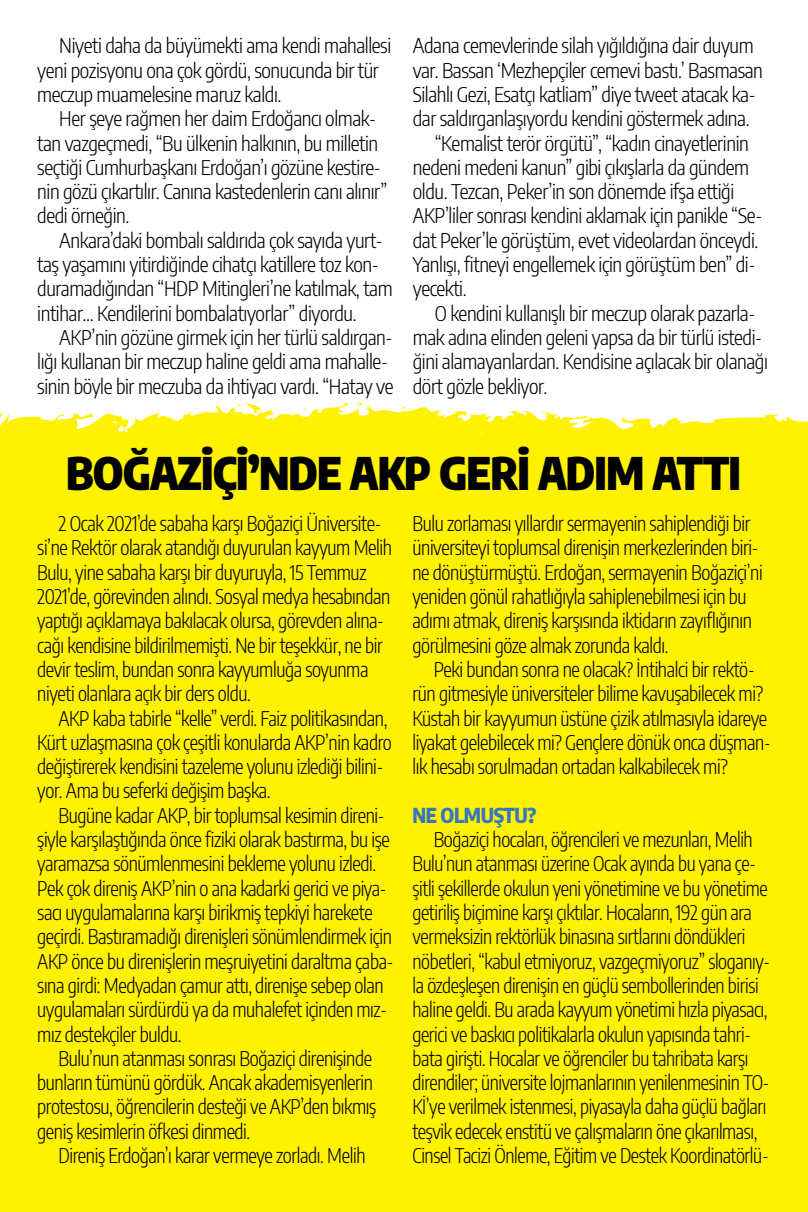
<style>
.page{position:relative;width:808px;height:1212px;background:#fff}
.page>*{position:absolute;margin:0;border:0;box-sizing:border-box;transform-origin:0 0}
.t1{font:900 44.17px "Encode Sans Condensed";letter-spacing:-.02em;color:#000}
.t2{font:300 20.25px/24.3px "Encode Sans Condensed";letter-spacing:-.02em;color:#000;scale:.95 1}
.t3{font:300 20.25px/24.3px "Encode Sans Condensed";letter-spacing:-.02em;color:#000}
.t4{font:300 20.25px/24.3px "Encode Sans Condensed";letter-spacing:-.02em;color:#000;scale:.94 1}
.t5{font:800 20.25px "Encode Sans Condensed";letter-spacing:-.02em;color:#3777bc}
</style>
<div class="page">
<div style="left:0;top:402px;width:808px;height:810px;background:#fff200"></div>
<p class="t3" style="left:37px;top:33px;width:356px;text-indent:22px">Niyeti daha da büyümekti ama kendi mahallesi yeni pozisyonu ona çok gördü, sonucunda bir tür meczup muamelesine maruz kaldı.</p>
<p class="t3" style="left:37px;top:106px;width:351px;text-indent:22px">Her şeye rağmen her daim Erdoğancı olmak&shy;tan vazgeçmedi, “Bu ülkenin halkının, bu milletin seçtiği Cumhurbaşkanı Erdoğan’ı gözüne kestire&shy;nin gözü çıkartılır. Canına kastedenlerin canı alınır” dedi örneğin.</p>
<p class="t3" style="left:37px;top:227px;width:357px;text-indent:22px">Ankara’daki bombalı saldırıda çok sayıda yurt&shy;taş yaşamını yitirdiğinde cihatçı katillere toz kon&shy;duramadığından “HDP Mitingleri’ne katılmak, tam intihar… Kendilerini bombalatıyorlar” diyordu.</p>
<p class="t3" style="left:37px;top:324px;width:358px;text-indent:22px">AKP’nin gözüne girmek için her türlü saldırgan&shy;lığı kullanan bir meczup haline geldi ama mahalle&shy;sinin böyle bir meczuba da ihtiyacı vardı. “Hatay ve</p>
<p class="t3" style="left:413px;top:33px;width:342px">Adana cemevlerinde silah yığıldığına dair duyum</p>
<p class="t3" style="left:413px;top:57px;width:352px">var. Bassan ‘Mezhepçiler cemevi bastı.’ Basmasan</p>
<p class="t3" style="left:413px;top:81px;width:344px">Silahlı Gezi, Esatçı katliam” diye tweet atacak ka-</p>
<p class="t3" style="left:413px;top:106px;width:338px">dar saldırganlaşıyordu kendini göstermek adına.</p>
<p class="t3" style="left:435px;top:130px;width:316px">“Kemalist terör örgütü”, “kadın cinayetlerinin</p>
<p class="t3" style="left:413px;top:154px;width:338px">nedeni medeni kanun” gibi çıkışlarla da gündem</p>
<p class="t3" style="left:413px;top:178px;width:323px">oldu. Tezcan, Peker’in son dönemde ifşa ettiği</p>
<p class="t3" style="left:413px;top:203px;width:351px">AKP’liler sonrası kendini aklamak için panikle “Se-</p>
<p class="t3" style="left:413px;top:227px;width:347px">dat Peker’le görüştüm, evet videolardan önceydi.</p>
<p class="t3" style="left:413px;top:251px;width:344px">Yanlışı, fitneyi engellemek için görüştüm ben” di-</p>
<p class="t3" style="left:413px;top:276px;width:55px">yecekti.</p>
<p class="t3" style="left:435px;top:300px;width:322px">O kendini kullanışlı bir meczup olarak pazarla-</p>
<p class="t3" style="left:413px;top:324px;width:351px">mak adına elinden geleni yapsa da bir türlü istedi-</p>
<p class="t3" style="left:413px;top:349px;width:357px">ğini alamayanlardan. Kendisine açılacak bir olanağı</p>
<p class="t3" style="left:413px;top:373px;width:136px">dört gözle bekliyor.</p>
<h1 class="t1" style="left:66px;top:438px;width:676px">BOĞAZIÇI’NDE AKP GERI ADIM ATTI</h1>
<p class="t2" style="left:37px;top:510px;width:375px;text-indent:21px">2 Ocak 2021’de sabaha karşı Boğaziçi Üniversite&shy;si’ne Rektör olarak atandığı duyurulan kayyum Melih Bulu, yine sabaha karşı bir duyuruyla, 15 Temmuz 2021’de, görevinden alındı. Sosyal medya hesabından yaptığı açıklamaya bakılacak olursa, görevden alına&shy;cağı kendisine bildirilmemişti. Ne bir teşekkür, ne bir devir teslim, bundan sonra kayyumluğa soyunma niyeti olanlara açık bir ders oldu.</p>
<p class="t2" style="left:37px;top:705px;width:375px;text-indent:21px">AKP kaba tabirle “kelle” verdi. Faiz politikasından, Kürt uzlaşmasına çok çeşitli konularda AKP’nin kadro değiştirerek kendisini tazeleme yolunu izlediği bilini&shy;yor. Ama bu seferki değişim başka.</p>
<p class="t2" style="left:37px;top:802px;width:376px;text-indent:21px">Bugüne kadar AKP, bir toplumsal kesimin direni&shy;şiyle karşılaştığında önce fiziki olarak bastırma, bu işe yaramazsa sönümlenmesini bekleme yolunu izledi.<br>Pek çok direniş AKP’nin o ana kadarki gerici ve piya&shy;sacı uygulamalarına karşı birikmiş tepkiyi harekete geçirdi. Bastıramadığı direnişleri sönümlendirmek için AKP önce bu direnişlerin meşruiyetini daraltma çaba&shy;sına girdi: Medyadan çamur attı, direnişe sebep olan uygulamaları sürdürdü ya da muhalefet içinden mız&shy;mız destekçiler buldu.</p>
<p class="t2" style="left:37px;top:1045px;width:358px;text-indent:21px">Bulu’nun atanması sonrası Boğaziçi direnişinde bunların tümünü gördük. Ancak akademisyenlerin protestosu, öğrencilerin desteği ve AKP’den bıkmış geniş kesimlerin öfkesi dinmedi.</p>
<p class="t2" style="left:59px;top:1142px;width:325px">Direniş Erdoğan’ı karar vermeye zorladı. Melih</p>
<p class="t2" style="left:412px;top:510px;width:370px">Bulu zorlaması yıllardır sermayenin sahiplendiği bir üniversiteyi toplumsal direnişin merkezlerinden biri&shy;ne dönüştürmüştü. Erdoğan, sermayenin Boğaziçi’ni yeniden gönül rahatlığıyla sahiplenebilmesi için bu adımı atmak, direniş karşısında iktidarın zayıflığının görülmesini göze almak zorunda kaldı.</p>
<p class="t2" style="left:412px;top:656px;width:379px;text-indent:21px">Peki bundan sonra ne olacak? İntihalci bir rektö&shy;rün gitmesiyle üniversiteler bilime kavuşabilecek mi?<br>Küstah bir kayyumun üstüne çizik atılmasıyla idareye liyakat gelebilecek mi? Gençlere dönük onca düşman&shy;lık hesabı sorulmadan ortadan kalkabilecek mi?</p>
<p class="t5" style="left:412px;top:799px;width:125px">NE OLMUŞTU?</p>
<p class="t4" style="left:412px;top:826px;width:382px;text-indent:21px">Boğaziçi hocaları, öğrencileri ve mezunları, Melih Bulu’nun atanması üzerine Ocak ayında bu yana çe&shy;şitli şekillerde okulun yeni yönetimine ve bu yönetime getiriliş biçimine karşı çıktılar. Hocaların, 192 gün ara vermeksizin rektörlük binasına sırtlarını döndükleri nöbetleri, “kabul etmiyoruz, vazgeçmiyoruz” sloganıy&shy;la özdeşleşen direnişin en güçlü sembollerinden birisi haline geldi. Bu arada kayyum yönetimi hızla piyasacı, gerici ve baskıcı politikalarla okulun yapısında tahri&shy;bata girişti. Hocalar ve öğrenciler bu tahribata karşı direndiler; üniversite lojmanlarının yenilenmesinin TO-Kİ’ye verilmek istenmesi, piyasayla daha güçlü bağları teşvik edecek enstitü ve çalışmaların öne çıkarılması, Cinsel Tacizi Önleme, Eğitim ve Destek Koordinatörlü-</p>
</div>
